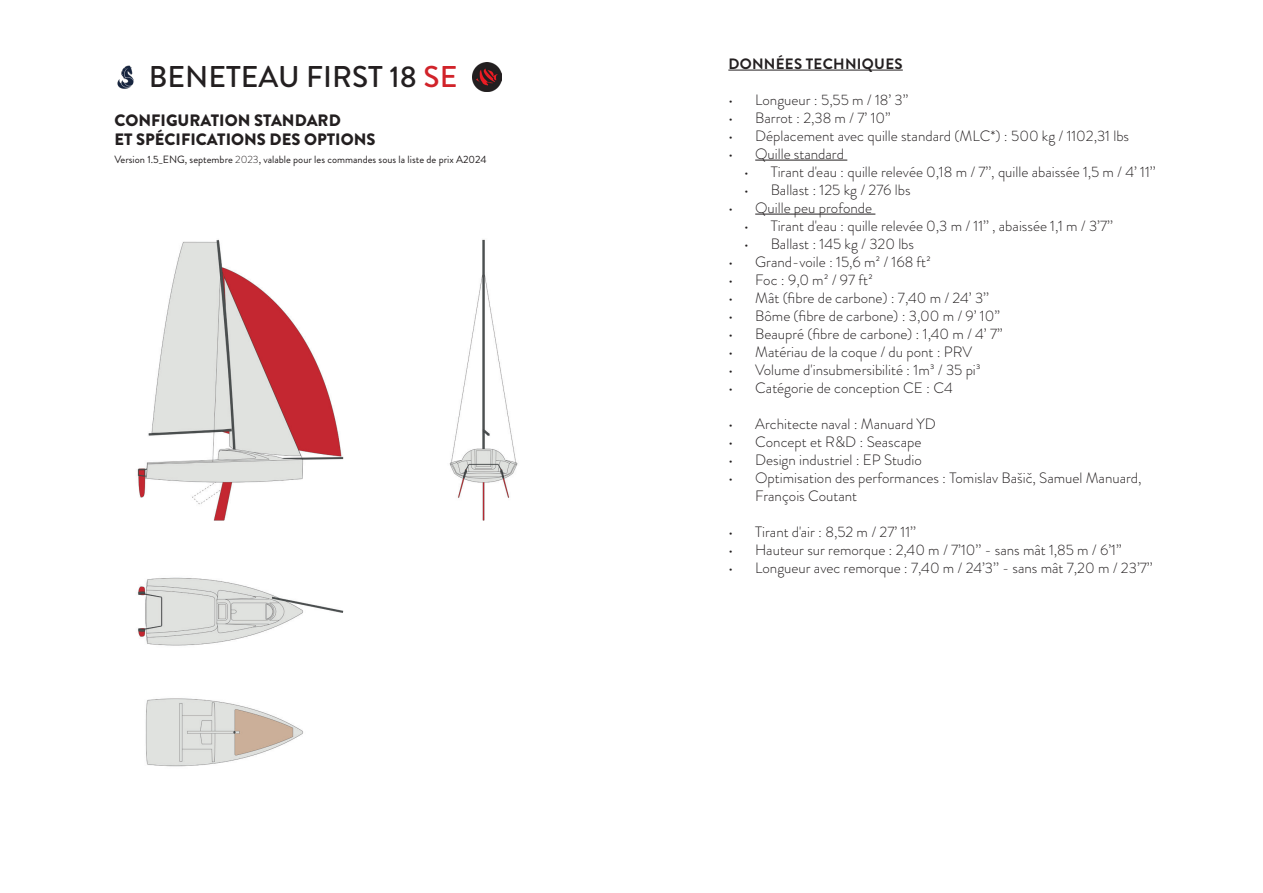
<style>
.page{position:relative;width:1263px;height:893px;background:#fff}
.page>*{position:absolute;margin:0;border:0;box-sizing:border-box;transform-origin:0 0}
.t1{font:500 30px "Brandon Grotesque";color:#231f20}
.t2{font:900 16.5px "Brandon Grotesque";color:#231f20}
.t3{font:300 15px/18px "Brandon Grotesque";color:#231f20}
.podnaslovi{font:700 15px "Brandon Grotesque";letter-spacing:.02em;color:#231f20}
.natuknice{font:10.5px "Brandon Grotesque";color:#231f20}
.s1{color:#d1232a}
.s2{font-weight:300}
</style>
<div class="page">
<img style="left:137px;top:239px;width:381px;height:528px">
<hr style="left:728px;top:70px;width:175px;height:1px;background:#231f20">
<hr style="left:755px;top:160px;width:92px;height:1px;background:#231f20">
<hr style="left:755px;top:214px;width:120px;height:1px;background:#231f20">
<img style="left:117px;top:65px;width:17px;height:24px">
<img style="left:473px;top:63px;width:28px;height:29px">
<p class="t1" style="left:149px;top:56px;width:310px">BENETEAU FIRST 18 <span class="s1">SE</span></p>
<p class="t2" style="left:114px;top:108px;width:228px">CONFIGURATION STANDARD</p>
<p class="t2" style="left:114px;top:128px;width:263px">ET SPÉCIFICATIONS DES OPTIONS</p>
<p class="natuknice" style="left:114px;top:153px;width:374px">Version 1.5_ENG, septembre <span class="s2">2023</span>, valable pour les commandes sous la liste de prix A2024</p>
<p class="podnaslovi" style="left:728px;top:53px;width:176px">DONNÉES TECHNIQUES</p>
<p class="t3" style="left:728px;top:90px;width:182px">• Longueur : 5,55 m / 18’ 3’’</p>
<p class="t3" style="left:728px;top:108px;width:164px">• Barrot : 2,38 m / 7’ 10’’</p>
<p class="t3" style="left:728px;top:126px;width:402px">• Déplacement avec quille standard (MLC*) : 500 kg / 1102,31 lbs</p>
<p class="t3" style="left:728px;top:144px;width:117px">• Quille standard</p>
<p class="t3" style="left:744px;top:162px;width:413px">• Tirant d'eau : quille relevée 0,18 m / 7’’, quille abaissée 1,5 m / 4’ 11’’</p>
<p class="t3" style="left:744px;top:180px;width:168px">• Ballast : 125 kg / 276 lbs</p>
<p class="t3" style="left:728px;top:198px;width:145px">• Quille peu profonde</p>
<p class="t3" style="left:744px;top:216px;width:371px">• Tirant d'eau : quille relevée 0,3 m / 11’’ , abaissée 1,1 m / 3’7’’</p>
<p class="t3" style="left:744px;top:234px;width:172px">• Ballast : 145 kg / 320 lbs</p>
<p class="t3" style="left:728px;top:252px;width:204px">• Grand-voile : 15,6 m2 / 168 ft2</p>
<p class="t3" style="left:728px;top:270px;width:146px">• Foc : 9,0 m2 / 97 ft2</p>
<p class="t3" style="left:728px;top:288px;width:262px">• Mât (fibre de carbone) : 7,40 m / 24’ 3’’</p>
<p class="t3" style="left:728px;top:306px;width:273px">• Bôme (fibre de carbone) : 3,00 m / 9’ 10’’</p>
<p class="t3" style="left:728px;top:324px;width:276px">• Beaupré (fibre de carbone) : 1,40 m / 4’ 7’’</p>
<p class="t3" style="left:728px;top:342px;width:246px">• Matériau de la coque / du pont : PRV</p>
<p class="t3" style="left:728px;top:360px;width:254px">• Volume d'insubmersibilité : 1m3 / 35 pi3</p>
<p class="t3" style="left:728px;top:378px;width:226px">• Catégorie de conception CE : C4</p>
<p class="t3" style="left:728px;top:414px;width:209px">• Architecte naval : Manuard YD</p>
<p class="t3" style="left:728px;top:432px;width:195px">• Concept et R&amp;D : Seascape</p>
<p class="t3" style="left:728px;top:450px;width:195px">• Design industriel : EP Studio</p>
<p class="t3" style="left:755px;top:468px;width:388px;text-indent:-27px">• Optimisation des performances : Tomislav Bašič, Samuel Manuard,<br>François Coutant</p>
<p class="t3" style="left:728px;top:522px;width:189px">• Tirant d'air : 8,52 m / 27’ 11’’</p>
<p class="t3" style="left:728px;top:540px;width:395px">• Hauteur sur remorque : 2,40 m / 7’10’’ - sans mât 1,85 m / 6’1’’</p>
<p class="t3" style="left:728px;top:558px;width:426px">• Longueur avec remorque : 7,40 m / 24’3’’ - sans mât 7,20 m / 23’7’’</p>
</div>
